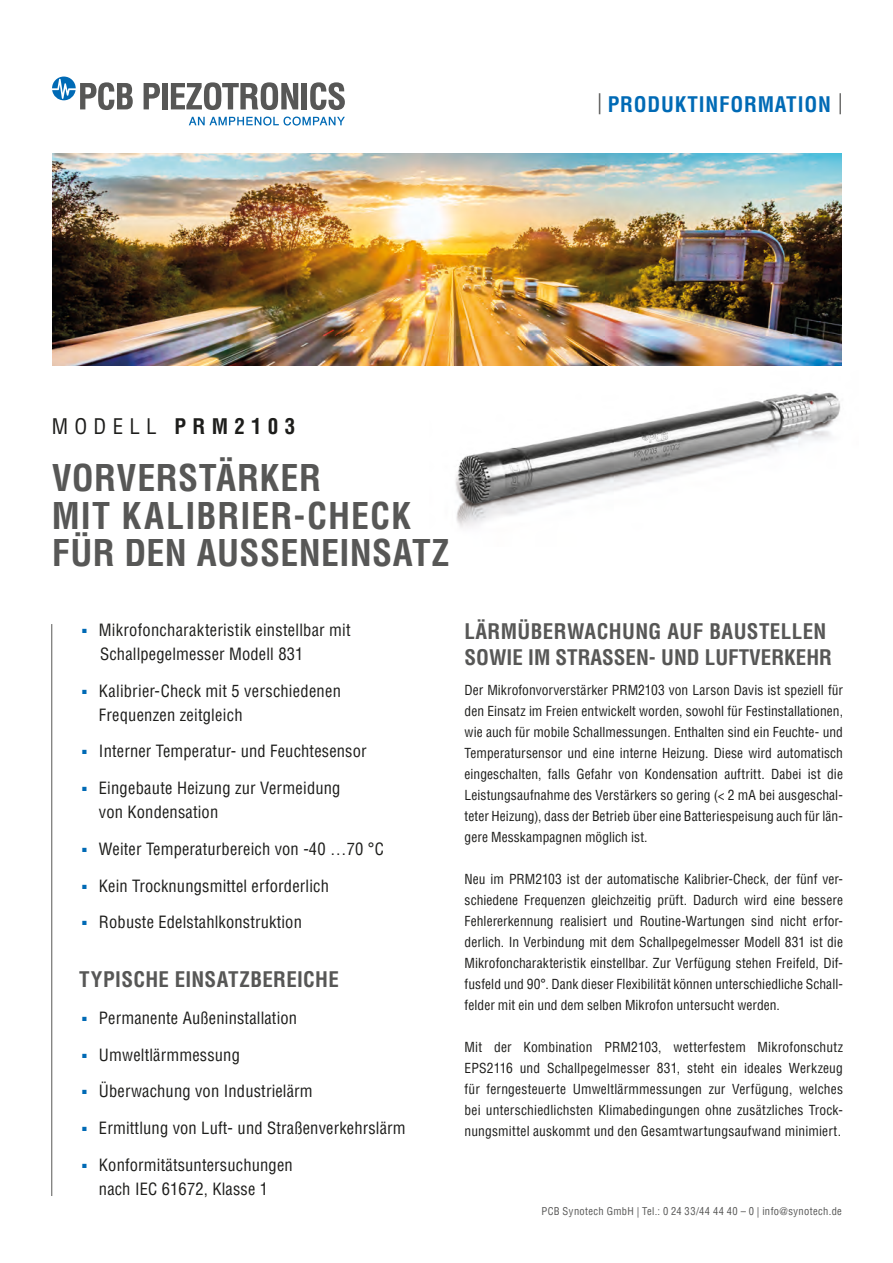
<style>
.page{position:relative;width:893px;height:1263px;background:#fff}
.page>*{position:absolute;margin:0;border:0;box-sizing:border-box;transform-origin:0 0}
.t1{font:700 condensed 36px "Helvetica LT Pro";letter-spacing:.02em;color:#575756}
.t2{font:700 condensed 21px "Helvetica LT Pro";letter-spacing:.015em;color:#575756}
.t3{font:700 condensed 21px "Helvetica LT Pro";letter-spacing:.04em;color:#006ab5}
.t4{font:700 condensed 21px "Helvetica LT Pro";letter-spacing:.3em;color:#1d1d1b}
.t5{font:condensed 16.5px/24px "Helvetica LT Pro";letter-spacing:.01em;color:#1d1d1b}
.t6{font:condensed 13.5px/21px "Helvetica LT Pro";letter-spacing:.005em;color:#1d1d1b;text-align:justify}
.t7{font:condensed 10.5px "Helvetica LT Pro";letter-spacing:.035em;color:#575756}
.s1{font-weight:400;color:#575756}
.s2{font-weight:400}
</style>
<div class="page">
<img style="left:52px;top:153px;width:790px;height:213px">
<hr style="left:51px;top:624px;width:1px;height:572px;background:#575756">
<svg style="left:189px;top:117px;width:156px;height:9px"></svg>
<svg style="left:52px;top:77px;width:81px;height:33px"></svg>
<svg style="left:144px;top:83px;width:16px;height:26px"></svg>
<div style="left:162px;top:83px;width:5px;height:26px;background:#575756"></div>
<svg style="left:171px;top:82px;width:127px;height:28px"></svg>
<div style="left:302px;top:83px;width:5px;height:26px;background:#575756"></div>
<svg style="left:310px;top:82px;width:35px;height:28px"></svg>
<img style="left:429px;top:362px;width:413px;height:166px">
<p class="t3" style="left:597px;top:90px;width:247px"><span class="s1">|</span> PRODUKTINFORMATION <span class="s1">|</span></p>
<p class="t4" style="left:52px;top:412px;width:245px"><span class="s2">MODELL</span> PRM2103</p>
<p class="t1" style="left:52px;top:454px;width:271px">VORVERSTÄRKER</p>
<p class="t1" style="left:52px;top:491px;width:361px">MIT KALIBRIER-CHECK</p>
<p class="t1" style="left:52px;top:529px;width:399px">FÜR DEN AUSSENEINSATZ</p>
<p class="t5" style="left:82px;top:618px;width:270px"><sup>■</sup> Mikrofoncharakteristik einstellbar mit</p>
<p class="t5" style="left:100px;top:642px;width:205px">Schallpegelmesser Modell 831</p>
<p class="t5" style="left:99px;top:678px;width:243px;text-indent:-17px"><sup>■</sup> Kalibrier-Check mit 5 verschiedenen<br>Frequenzen zeitgleich</p>
<p class="t5" style="left:82px;top:739px;width:286px"><sup>■</sup> Interner Temperatur- und Feuchtesensor</p>
<p class="t5" style="left:99px;top:776px;width:243px;text-indent:-17px"><sup>■</sup> Eingebaute Heizung zur Vermeidung von Kondensation</p>
<p class="t5" style="left:82px;top:837px;width:303px"><sup>■</sup> Weiter Temperaturbereich von -40 …70 °C</p>
<p class="t5" style="left:82px;top:873px;width:248px"><sup>■</sup> Kein Trocknungsmittel erforderlich</p>
<p class="t5" style="left:82px;top:910px;width:222px"><sup>■</sup> Robuste Edelstahlkonstruktion</p>
<p class="t2" style="left:79px;top:965px;width:261px">TYPISCHE EINSATZBEREICHE</p>
<p class="t5" style="left:82px;top:1006px;width:217px"><sup>■</sup> Permanente Außeninstallation</p>
<p class="t5" style="left:82px;top:1042px;width:160px"><sup>■</sup> Umweltlärmmessung</p>
<p class="t5" style="left:82px;top:1079px;width:232px"><sup>■</sup> Überwachung von Industrielärm</p>
<p class="t5" style="left:82px;top:1116px;width:325px"><sup>■</sup> Ermittlung von Luft- und Straßenverkehrslärm</p>
<p class="t5" style="left:82px;top:1153px;width:212px;text-align:center"><sup>■</sup> Konformitätsuntersuchungen nach IEC 61672, Klasse 1</p>
<p class="t2" style="left:465px;top:617px;width:363px">LÄRMÜBERWACHUNG AUF BAUSTELLEN</p>
<p class="t2" style="left:465px;top:643px;width:369px">SOWIE IM STRASSEN- UND LUFTVERKEHR</p>
<p class="t6" style="left:465px;top:679px;width:380px">Der Mikrofonvorverstärker PRM2103 von Larson Davis ist speziell für den Einsatz im Freien entwickelt worden, sowohl für Festinstallationen, wie auch für mobile Schallmessungen. Enthalten sind ein Feuchte- und Temperatursensor und eine interne Heizung. Diese wird automatisch eingeschalten, falls Gefahr von Kondensation auftritt. Dabei ist die Leistungsaufnahme des Verstärkers so gering (&lt; 2 mA bei ausgeschal&shy;teter Heizung), dass der Betrieb über eine Batteriespeisung auch für län&shy;gere Messkampagnen möglich ist.</p>
<p class="t6" style="left:465px;top:868px;width:380px">Neu im PRM2103 ist der automatische Kalibrier-Check, der fünf ver&shy;schiedene Frequenzen gleichzeitig prüft. Dadurch wird eine bessere Fehlererkennung realisiert und Routine-Wartungen sind nicht erfor&shy;derlich. In Verbindung mit dem Schallpegelmesser Modell 831 ist die Mikrofoncharakteristik einstellbar. Zur Verfügung stehen Freifeld, Dif&shy;fusfeld und 90°. Dank dieser Flexibilität können unterschiedliche Schall&shy;felder mit ein und dem selben Mikrofon untersucht werden.</p>
<p class="t6" style="left:465px;top:1036px;width:380px">Mit der Kombination PRM2103, wetterfestem Mikrofonschutz EPS2116 und Schallpegelmesser 831, steht ein ideales Werkzeug für ferngesteuerte Umweltlärmmessungen zur Verfügung, welches bei unterschiedlichsten Klimabedingungen ohne zusätzliches Trock&shy;nungsmittel auskommt und den Gesamtwartungsaufwand minimiert.</p>
<p class="t7" style="left:541px;top:1205px;width:302px">PCB Synotech GmbH | Tel.: 0 24 33/44 44 40 – 0 | info@synotech.de</p>
</div>
